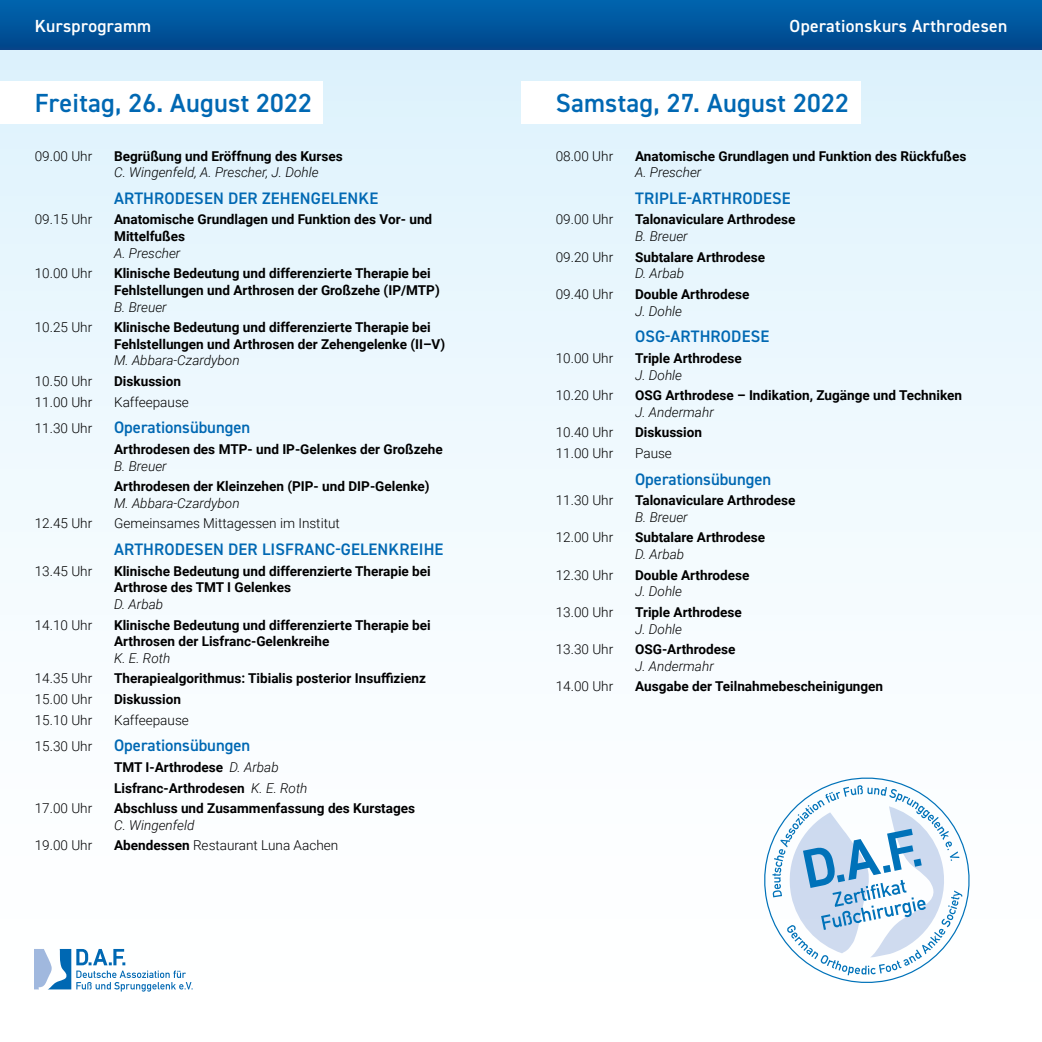
<style>
.page{position:relative;width:1042px;height:1042px;background:#fff}
.page>*{position:absolute;margin:0;border:0;box-sizing:border-box;transform-origin:0 0}
.t1{font:600 26.25px "DIN2014";letter-spacing:.01em;color:#0068b3}
.t2{font:600 17.5px "DIN2014";letter-spacing:.02em;color:#fff}
.t3{font:600 16.62px "DIN2014";letter-spacing:.01em;color:#0068b3}
.t4{font:700 13.65px/16.6px "Roboto";color:#000}
.t5{font:300 13.65px "Roboto";color:#000}
.t6{font:italic 300 13.65px "Roboto";color:#000}
.s1{font-weight:300;font-style:italic}
.s2{font-weight:700}
</style>
<div class="page">
<div style="left:0;top:50px;width:1042px;height:992px;background:linear-gradient(to bottom,#dff3fd,#fff)"></div>
<div style="left:507px;top:0;width:535px;height:50px;background:linear-gradient(to bottom,#0066af,#01458a)"></div>
<div style="left:0;top:0;width:521px;height:50px;background:linear-gradient(to bottom,#0066af,#01458a)"></div>
<svg style="left:35px;top:949px;width:158px;height:42px"></svg>
<svg style="left:755px;top:768px;width:224px;height:224px"></svg>
<svg style="left:772px;top:785px;width:190px;height:190px"></svg>
<div style="left:0;top:82px;width:322px;height:42px;background:#fff"></div>
<div style="left:521px;top:82px;width:340px;height:42px;background:#fff"></div>
<p class="t2" style="left:35px;top:14px;width:118px">Kursprogramm</p>
<p class="t2" style="left:789px;top:14px;width:219px">Operationskurs Arthrodesen</p>
<h1 class="t1" style="left:35px;top:85px;width:279px">Freitag, 26. August 2022</h1>
<h1 class="t1" style="left:556px;top:85px;width:294px">Samstag, 27. August 2022</h1>
<p class="t5" style="left:35px;top:146px;width:59px">09.00 Uhr</p>
<p class="t4" style="left:114px;top:147px;width:230px">Begrüßung und Eröffnung des Kurses</p>
<p class="t6" style="left:114px;top:163px;width:206px">C. Wingenfeld, A. Prescher, J. Dohle</p>
<p class="t3" style="left:114px;top:187px;width:266px">ARTHRODESEN DER ZEHENGELENKE</p>
<p class="t5" style="left:35px;top:210px;width:59px">09.15 Uhr</p>
<p class="t4" style="left:114px;top:211px;width:320px">Anatomische Grundlagen und Funktion des Vor- und<br>Mittelfußes</p>
<p class="t6" style="left:114px;top:243px;width:68px">A. Prescher</p>
<p class="t5" style="left:35px;top:264px;width:59px">10.00 Uhr</p>
<p class="t4" style="left:114px;top:265px;width:327px">Klinische Bedeutung und differenzierte Therapie bei<br>Fehlstellungen und Arthrosen der Großzehe (IP/MTP)</p>
<p class="t6" style="left:114px;top:297px;width:54px">B. Breuer</p>
<p class="t5" style="left:35px;top:318px;width:59px">10.25 Uhr</p>
<p class="t4" style="left:114px;top:318px;width:333px">Klinische Bedeutung und differenzierte Therapie bei<br>Fehlstellungen und Arthrosen der Zehengelenke (II–V)</p>
<p class="t6" style="left:114px;top:351px;width:127px">M. Abbara-Czardybon</p>
<p class="t5" style="left:35px;top:372px;width:59px">10.50 Uhr</p>
<p class="t4" style="left:114px;top:372px;width:69px">Diskussion</p>
<p class="t5" style="left:35px;top:392px;width:59px">11.00 Uhr</p>
<p class="t5" style="left:114px;top:392px;width:76px">Kaffeepause</p>
<p class="t5" style="left:35px;top:419px;width:59px">11.30 Uhr</p>
<p class="t3" style="left:114px;top:417px;width:138px">Operationsübungen</p>
<p class="t4" style="left:114px;top:440px;width:330px">Arthrodesen des MTP- und IP-Gelenkes der Großzehe</p>
<p class="t6" style="left:114px;top:456px;width:54px">B. Breuer</p>
<p class="t4" style="left:114px;top:477px;width:317px">Arthrodesen der Kleinzehen (PIP- und DIP-Gelenke)</p>
<p class="t6" style="left:114px;top:493px;width:127px">M. Abbara-Czardybon</p>
<p class="t5" style="left:35px;top:514px;width:59px">12.45 Uhr</p>
<p class="t5" style="left:114px;top:514px;width:227px">Gemeinsames Mittagessen im Institut</p>
<p class="t3" style="left:114px;top:538px;width:331px">ARTHRODESEN DER LISFRANC-GELENKREIHE</p>
<p class="t5" style="left:35px;top:561px;width:59px">13.45 Uhr</p>
<p class="t4" style="left:114px;top:562px;width:318px">Klinische Bedeutung und differenzierte Therapie bei<br>Arthrose des TMT I Gelenkes</p>
<p class="t6" style="left:114px;top:594px;width:51px">D. Arbab</p>
<p class="t5" style="left:35px;top:615px;width:59px">14.10 Uhr</p>
<p class="t4" style="left:114px;top:616px;width:318px">Klinische Bedeutung und differenzierte Therapie bei<br>Arthrosen der Lisfranc-Gelenkreihe</p>
<p class="t6" style="left:114px;top:648px;width:58px">K. E. Roth</p>
<p class="t5" style="left:35px;top:669px;width:59px">14.35 Uhr</p>
<p class="t4" style="left:114px;top:670px;width:313px">Therapiealgorithmus: Tibialis posterior Insuffizienz</p>
<p class="t5" style="left:35px;top:689px;width:59px">15.00 Uhr</p>
<p class="t4" style="left:114px;top:690px;width:69px">Diskussion</p>
<p class="t5" style="left:35px;top:710px;width:59px">15.10 Uhr</p>
<p class="t5" style="left:114px;top:710px;width:76px">Kaffeepause</p>
<p class="t5" style="left:35px;top:737px;width:59px">15.30 Uhr</p>
<p class="t3" style="left:114px;top:734px;width:138px">Operationsübungen</p>
<p class="t4" style="left:114px;top:756px;width:195px;line-height:20.7px">TMT I-Arthrodese <span class="s1">D. Arbab<br></span>Lisfranc-Arthrodesen <span class="s1">K. E. Roth</span></p>
<p class="t5" style="left:35px;top:799px;width:59px">17.00 Uhr</p>
<p class="t4" style="left:114px;top:799px;width:303px">Abschluss und Zusammenfassung des Kurstages</p>
<p class="t6" style="left:114px;top:815px;width:82px">C. Wingenfeld</p>
<p class="t5" style="left:35px;top:836px;width:59px">19.00 Uhr</p>
<p class="t5" style="left:114px;top:836px;width:226px"><span class="s2">Abendessen</span> Restaurant Luna Aachen</p>
<p class="t5" style="left:556px;top:146px;width:59px">08.00 Uhr</p>
<p class="t4" style="left:635px;top:147px;width:333px">Anatomische Grundlagen und Funktion des Rückfußes</p>
<p class="t6" style="left:635px;top:163px;width:68px">A. Prescher</p>
<p class="t3" style="left:635px;top:187px;width:157px">TRIPLE-ARTHRODESE</p>
<p class="t5" style="left:556px;top:210px;width:59px">09.00 Uhr</p>
<p class="t4" style="left:635px;top:211px;width:162px">Talonaviculare Arthrodese</p>
<p class="t6" style="left:635px;top:227px;width:54px">B. Breuer</p>
<p class="t5" style="left:556px;top:247px;width:59px">09.20 Uhr</p>
<p class="t4" style="left:635px;top:248px;width:132px">Subtalare Arthrodese</p>
<p class="t6" style="left:635px;top:264px;width:51px">D. Arbab</p>
<p class="t5" style="left:556px;top:284px;width:59px">09.40 Uhr</p>
<p class="t4" style="left:635px;top:285px;width:116px">Double Arthrodese</p>
<p class="t6" style="left:635px;top:301px;width:49px">J. Dohle</p>
<p class="t3" style="left:635px;top:325px;width:136px">OSG-ARTHRODESE</p>
<p class="t5" style="left:556px;top:348px;width:59px">10.00 Uhr</p>
<p class="t4" style="left:635px;top:349px;width:108px">Triple Arthrodese</p>
<p class="t6" style="left:635px;top:365px;width:49px">J. Dohle</p>
<p class="t5" style="left:556px;top:386px;width:59px">10.20 Uhr</p>
<p class="t4" style="left:635px;top:386px;width:328px">OSG Arthrodese – Indikation, Zugänge und Techniken</p>
<p class="t6" style="left:635px;top:402px;width:80px">J. Andermahr</p>
<p class="t5" style="left:556px;top:423px;width:59px">10.40 Uhr</p>
<p class="t4" style="left:635px;top:424px;width:69px">Diskussion</p>
<p class="t5" style="left:556px;top:443px;width:59px">11.00 Uhr</p>
<p class="t5" style="left:635px;top:443px;width:38px">Pause</p>
<p class="t3" style="left:635px;top:468px;width:138px">Operationsübungen</p>
<p class="t5" style="left:556px;top:491px;width:59px">11.30 Uhr</p>
<p class="t4" style="left:635px;top:491px;width:162px">Talonaviculare Arthrodese</p>
<p class="t6" style="left:635px;top:507px;width:54px">B. Breuer</p>
<p class="t5" style="left:556px;top:528px;width:59px">12.00 Uhr</p>
<p class="t4" style="left:635px;top:529px;width:132px">Subtalare Arthrodese</p>
<p class="t6" style="left:635px;top:545px;width:51px">D. Arbab</p>
<p class="t5" style="left:556px;top:565px;width:59px">12.30 Uhr</p>
<p class="t4" style="left:635px;top:566px;width:116px">Double Arthrodese</p>
<p class="t6" style="left:635px;top:582px;width:49px">J. Dohle</p>
<p class="t5" style="left:556px;top:602px;width:59px">13.00 Uhr</p>
<p class="t4" style="left:635px;top:603px;width:108px">Triple Arthrodese</p>
<p class="t6" style="left:635px;top:619px;width:49px">J. Dohle</p>
<p class="t5" style="left:556px;top:640px;width:59px">13.30 Uhr</p>
<p class="t4" style="left:635px;top:640px;width:102px">OSG-Arthrodese</p>
<p class="t6" style="left:635px;top:656px;width:80px">J. Andermahr</p>
<p class="t5" style="left:556px;top:677px;width:59px">14.00 Uhr</p>
<p class="t4" style="left:635px;top:678px;width:250px">Ausgabe der Teilnahmebescheinigungen</p>
</div>
